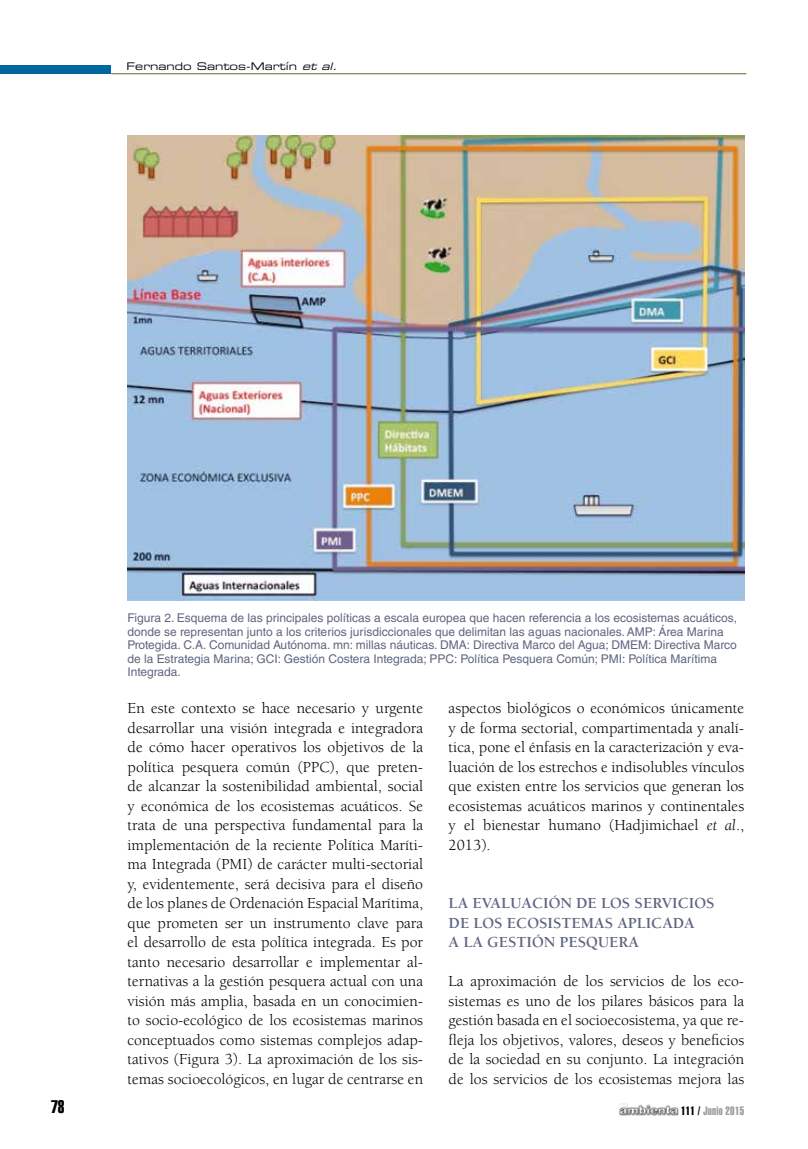
<style>
.page{position:relative;width:808px;height:1149px;background:#fff}
.page>*{position:absolute;margin:0;border:0;box-sizing:border-box;transform-origin:0 0}
.t1{font:18px "Helvetica LT Std Extra Comp";color:#000}
.t2{font:15.75px/19.5px "Berkeley Std";color:#000;text-align:justify}
.t3{font:700 15.75px/19.5px "Berkeley Std";color:#5f6581}
.t4{font:12px/13.5px "Helvetica LT Std";color:#5f6581}
.t5{font:12px "Helvetica LT Std Extra Comp";letter-spacing:.025em;color:#9c9e9f}
.t6{font:10.5px "Eurostile LT Std Ex 2";color:#000}
.s1{font-style:italic}
.s2{color:#000}
</style>
<div class="page">
<div style="left:0;top:65px;width:111px;height:9px;background:#00689e"></div>
<hr style="left:111px;top:73px;width:635px;height:1px;background:#5f6d27">
<img style="left:618px;top:1103px;width:61px;height:13px">
<img style="left:127px;top:135px;width:617px;height:465px">
<p class="t6" style="left:126px;top:59px;width:216px">Fernando Santos-Martín <span class="s1">et al.</span></p>
<p class="t4" style="left:127px;top:611px;width:611px">Figura 2. Esquema de las principales políticas a escala europea que hacen referencia a los ecosistemas acuáticos, donde se representan junto a los criterios jurisdiccionales que delimitan las aguas nacionales. AMP: Área Marina Protegida. C.A. Comunidad Autónoma. mn: millas náuticas. DMA: Directiva Marco del Agua; DMEM: Directiva Marco de la Estrategia Marina; GCI: Gestión Costera Integrada; PPC: Política Pesquera Común; PMI: Política Marítima Integrada.</p>
<p class="t2" style="left:128px;top:698px;width:297px">En este contexto se hace necesario y urgente desarrollar una visión integrada e integradora de cómo hacer operativos los objetivos de la política pesquera común (PPC), que preten&shy;de alcanzar la sostenibilidad ambiental, social y económica de los ecosistemas acuáticos. Se trata de una perspectiva fundamental para la implementación de la reciente Política Maríti&shy;ma Integrada (PMI) de carácter multi-sectorial y, evidentemente, será decisiva para el diseño de los planes de Ordenación Espacial Marítima, que prometen ser un instrumento clave para el desarrollo de esta política integrada. Es por tanto necesario desarrollar e implementar al&shy;ternativas a la gestión pesquera actual con una visión más amplia, basada en un conocimien&shy;to socio-ecológico de los ecosistemas marinos conceptuados como sistemas complejos adap&shy;tativos (Figura 3). La aproximación de los sis&shy;temas socioecológicos, en lugar de centrarse en</p>
<p class="t2" style="left:449px;top:698px;width:297px">aspectos biológicos o económicos únicamente y de forma sectorial, compartimentada y analí&shy;tica, pone el énfasis en la caracterización y eva&shy;luación de los estrechos e indisolubles vínculos que existen entre los servicios que generan los ecosistemas acuáticos marinos y continentales y el bienestar humano (Hadjimichael <span class="s1">et al</span>., 2013).</p>
<p class="t3" style="left:449px;top:893px;width:267px">LA EVALUACIÓN DE LOS SERVICIOS<br>DE LOS ECOSISTEMAS APLICADA<br>A LA GESTIÓN PESQUERA</p>
<p class="t2" style="left:449px;top:971px;width:297px">La aproximación de los servicios de los eco&shy;sistemas es uno de los pilares básicos para la gestión basada en el socioecosistema, ya que re&shy;fleja los objetivos, valores, deseos y beneficios de la sociedad en su conjunto. La integración de los servicios de los ecosistemas mejora las</p>
<p class="t1" style="left:51px;top:1095px;width:15px">78</p>
<p class="t5" style="left:681px;top:1103px;width:65px"><span class="s2">111 /</span> Junio 2015</p>
</div>
